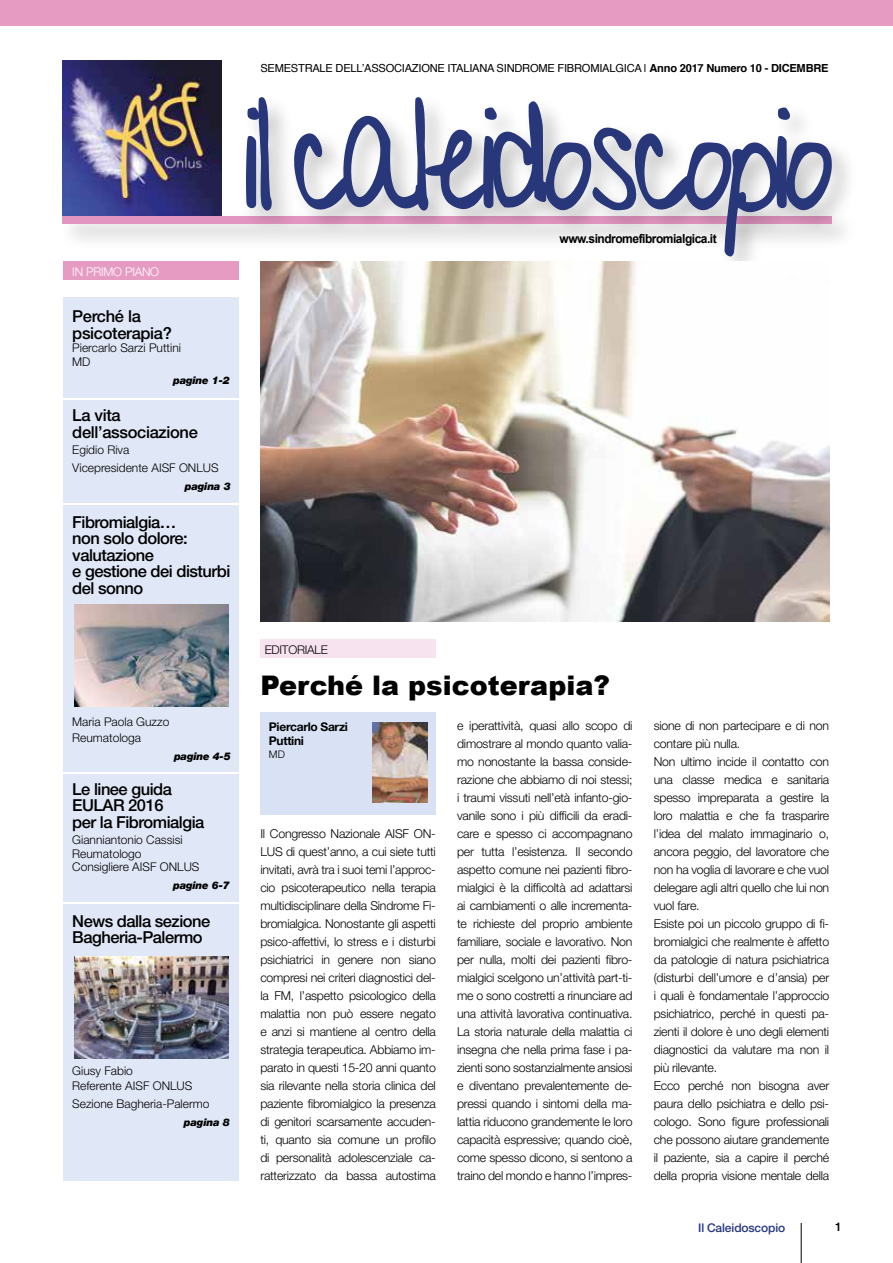
<style>
.page{position:relative;width:893px;height:1263px;background:#fff}
.page>*{position:absolute;margin:0;border:0;box-sizing:border-box;transform-origin:0 0}
.t1{font:900 27px "Arial";color:#000}
.t2{font:500 16.5px/16.5px "Helvetica Neue LT Std";letter-spacing:-.03em;color:#000}
.t3{font:700 12.45px "Arial";letter-spacing:-.04em;color:#000;scale:.96 1}
.t4{font:300 12.3px/18px "Helvetica Neue LT";letter-spacing:-.02em;color:#000;text-align:justify}
.t5{font:300 12px/13.5px "Helvetica Neue LT";color:#000}
.t6{font:700 12px/14.4px "Helvetica Neue LT";letter-spacing:-.025em;color:#000}
.t7{font:500 12px "Helvetica Neue LT Std";letter-spacing:-.01em;color:#273583}
.t8{font:300 12px "Helvetica Neue LT";letter-spacing:-.02em;color:#fff}
.t9{font:300 12px "Helvetica Neue LT";letter-spacing:-.02em;color:#000}
.t10{font:500 12px "Helvetica Neue LT Std";color:#000}
.t11{font:11.1px "Helvetica";letter-spacing:-.02em;color:#000}
.t12{font:10.5px "Helvetica Neue LT Black Italic 4";letter-spacing:-.02em;color:#000}
.t13{font:300 10.5px "Helvetica Neue LT";color:#000}
.s1{font-weight:700}
</style>
<div class="page">
<hr style="left:801px;top:1223px;width:1px;height:40px;background:#000">
<img style="left:62px;top:60px;width:160px;height:144px">
<img style="left:62px;top:204px;width:172px;height:37px">
<div style="left:62px;top:216px;width:770px;height:7px;background:#e195c0"></div>
<img style="left:234px;top:97px;width:615px;height:165px">
<svg style="left:245px;top:98px;width:28px;height:115px"></svg>
<svg style="left:292px;top:98px;width:542px;height:161px"></svg>
<div style="left:64px;top:262px;width:175px;height:18px;background:#e69bc3"></div>
<div style="left:0;top:0;width:893px;height:26px;background:#e69bc3"></div>
<div style="left:64px;top:298px;width:175px;height:883px;background:#e0e7f6"></div>
<div style="left:260px;top:640px;width:176px;height:18px;background:#f7e3f0"></div>
<img style="left:260px;top:262px;width:569px;height:360px">
<hr style="left:47px;top:398px;width:204px;height:1px;background:#fff">
<hr style="left:46px;top:503px;width:204px;height:2px;background:#fff">
<hr style="left:49px;top:772px;width:205px;height:1px;background:#fff">
<div style="left:260px;top:713px;width:176px;height:102px;background:#d9e2f5"></div>
<img style="left:372px;top:722px;width:56px;height:81px">
<img style="left:75px;top:604px;width:153px;height:102px">
<img style="left:75px;top:957px;width:153px;height:102px">
<hr style="left:49px;top:902px;width:205px;height:2px;background:#fff">
<p class="t11" style="left:260px;top:60px;width:570px">SEMESTRALE DELL’ASSOCIAZIONE ITALIANA SINDROME FIBROMIALGICA | <span class="s1">Anno 2017 Numero 10 - DICEMBRE</span></p>
<p class="t8" style="left:72px;top:264px;width:88px">IN PRIMO PIANO</p>
<h2 class="t2" style="left:72px;top:308px;width:101px">Perché la psicoterapia?</h2>
<p class="t5" style="left:72px;top:341px;width:110px">Piercarlo Sarzi Puttini<br>MD</p>
<p class="t12" style="left:173px;top:374px;width:58px">pagine 1-2</p>
<h2 class="t2" style="left:72px;top:407px;width:127px">La vita dell’associazione</h2>
<p class="t5" style="left:72px;top:441px;width:148px;line-height:18px">Egidio Riva<br>Vicepresidente AISF ONLUS</p>
<p class="t12" style="left:185px;top:480px;width:47px">pagina 3</p>
<h2 class="t2" style="left:72px;top:514px;width:160px">Fibromialgia…<br>non solo dolore: valutazione<br>e gestione dei disturbi del sonno</h2>
<p class="t5" style="left:72px;top:713px;width:99px;line-height:16.5px">Maria Paola Guzzo<br>Reumatologa</p>
<p class="t12" style="left:174px;top:750px;width:58px">pagine 4-5</p>
<h2 class="t2" style="left:72px;top:781px;width:134px">Le linee guida<br>EULAR 2016<br>per la Fibromialgia</h2>
<p class="t5" style="left:72px;top:833px;width:129px">Gianniantonio Cassisi<br>Reumatologo<br>Consigliere AISF ONLUS</p>
<p class="t12" style="left:173px;top:879px;width:58px">pagine 6-7</p>
<h2 class="t2" style="left:72px;top:913px;width:140px">News dalla sezione<br>Bagheria-Palermo</h2>
<p class="t5" style="left:72px;top:1063px;width:122px;line-height:15px">Giusy Fabio<br>Referente AISF ONLUS</p>
<p class="t5" style="left:72px;top:1097px;width:139px">Sezione Bagheria-Palermo</p>
<p class="t12" style="left:184px;top:1116px;width:47px">pagina 8</p>
<p class="t9" style="left:265px;top:642px;width:65px">EDITORIALE</p>
<p class="t3" style="left:559px;top:231px;width:165px">www.sindromefibromialgica.it</p>
<h1 class="t1" style="left:260px;top:666px;width:351px">Perché la psicoterapia?</h1>
<p class="t6" style="left:269px;top:719px;width:81px">Piercarlo Sarzi<br>Puttini</p>
<p class="t13" style="left:269px;top:747px;width:17px">MD</p>
<p class="t4" style="left:260px;top:824px;width:177px">Il Congresso Nazionale AISF ON-LUS di quest’anno, a cui siete tutti invitati, avrà tra i suoi temi l’approc&shy;cio psicoterapeutico nella terapia multidisciplinare della Sindrome Fi&shy;bromialgica. Nonostante gli aspetti psico-affettivi, lo stress e i disturbi psichiatrici in genere non siano compresi nei criteri diagnostici del&shy;la FM, l’aspetto psicologico della malattia non può essere negato e anzi si mantiene al centro della strategia terapeutica. Abbiamo im&shy;parato in questi 15-20 anni quanto sia rilevante nella storia clinica del paziente fibromialgico la presenza di genitori scarsamente accuden&shy;ti, quanto sia comune un profilo di personalità adolescenziale ca&shy;ratterizzato da bassa autostima</p>
<p class="t4" style="left:457px;top:716px;width:177px">e iperattività, quasi allo scopo di dimostrare al mondo quanto valia&shy;mo nonostante la bassa conside&shy;razione che abbiamo di noi stessi; i traumi vissuti nell’età infanto-gio&shy;vanile sono i più difficili da eradi&shy;care e spesso ci accompagnano per tutta l’esistenza. Il secondo aspetto comune nei pazienti fibro&shy;mialgici è la difficoltà ad adattarsi ai cambiamenti o alle incrementa&shy;te richieste del proprio ambiente familiare, sociale e lavorativo. Non per nulla, molti dei pazienti fibro&shy;mialgici scelgono un’attività part-ti&shy;me o sono costretti a rinunciare ad una attività lavorativa continuativa.<br>La storia naturale della malattia ci insegna che nella prima fase i pa&shy;zienti sono sostanzialmente ansiosi e diventano prevalentemente de&shy;pressi quando i sintomi della ma&shy;lattia riducono grandemente le loro capacità espressive; quando cioè, come spesso dicono, si sentono a traino del mondo e hanno l’impres-</p>
<p class="t4" style="left:654px;top:716px;width:177px;text-align:left">sione di non partecipare e di non contare più nulla.<br>Non ultimo incide il contatto con una classe medica e sanitaria spesso impreparata a gestire la loro malattia e che fa trasparire l’idea del malato immaginario o, ancora peggio, del lavoratore che non ha voglia di lavorare e che vuol delegare agli altri quello che lui non vuol fare.<br>Esiste poi un piccolo gruppo di fi&shy;bromialgici che realmente è affetto da patologie di natura psichiatrica (disturbi dell’umore e d’ansia) per i quali è fondamentale l’approccio psichiatrico, perché in questi pa&shy;zienti il dolore è uno degli elementi diagnostici da valutare ma non il più rilevante.<br>Ecco perché non bisogna aver paura dello psichiatra e dello psi&shy;cologo. Sono figure professionali che possono aiutare grandemente il paziente, sia a capire il perché della propria visione mentale della</p>
<p class="t7" style="left:698px;top:1220px;width:89px">Il Caleidoscopio</p>
<p class="t10" style="left:835px;top:1220px;width:8px">1</p>
</div>
